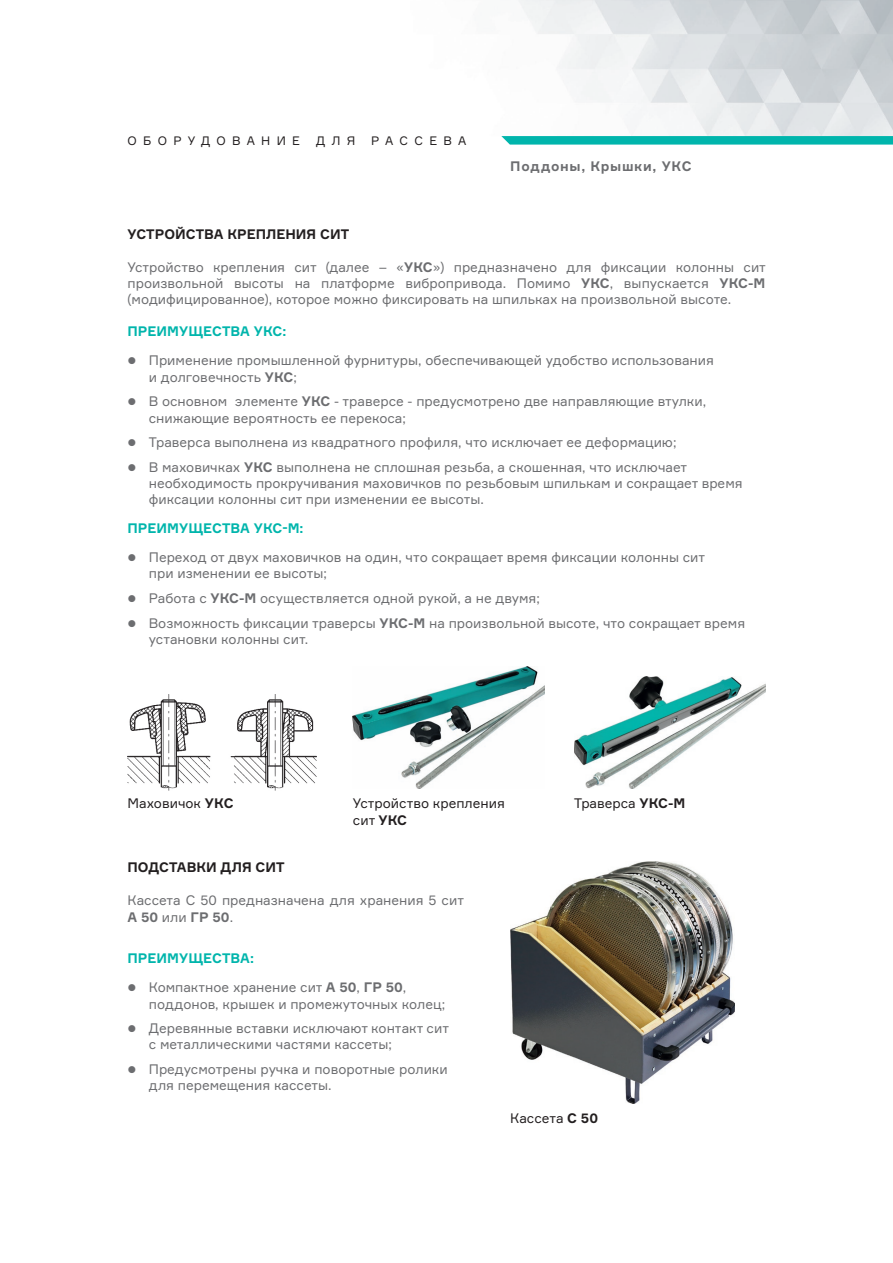
<style>
.page{position:relative;width:893px;height:1263px;background:#fff}
.page>*{position:absolute;margin:0;border:0;box-sizing:border-box;transform-origin:0 0}
.t1{font:13.5px/16.2px "Formular";color:#6c6d70}
.t2{font:13.5px/16.2px "Formular";color:#231f20}
.t3{font:700 13.5px "Formular";color:#231f20}
.t4{font:700 13.5px "Formular";color:#00b5ac}
.t5{font:700 13.5px "Formular";letter-spacing:.05em;color:#6c6d70}
.t6{font:12px "Formular";letter-spacing:.525em;color:#231f20}
.s1{font-weight:700}
.s2{font-weight:700;color:#00b5ac}
</style>
<div class="page">
<img style="left:128px;top:695px;width:188px;height:96px">
<img style="left:510px;top:861px;width:225px;height:243px">
<img style="left:353px;top:666px;width:191px;height:122px">
<img style="left:574px;top:676px;width:191px;height:112px">
<img style="left:518px;top:0;width:375px;height:136px">
<svg style="left:501px;top:136px;width:392px;height:9px"></svg>
<p class="t6" style="left:128px;top:133px;width:174px">ОБОРУДОВАНИЕ</p>
<p class="t6" style="left:316px;top:133px;width:41px">ДЛЯ</p>
<p class="t6" style="left:371px;top:133px;width:97px">РАССЕВА</p>
<p class="t5" style="left:510px;top:157px;width:183px">Поддоны, Крышки, УКС</p>
<p class="t3" style="left:128px;top:225px;width:223px">УСТРОЙСТВА КРЕПЛЕНИЯ СИТ</p>
<p class="t1" style="left:128px;top:259px;width:640px;text-align:justify">Устройство крепления сит (далее – «<span class="s1">УКС</span>») предназначено для фиксации колонны сит произвольной высоты на платформе вибропривода. Помимо <span class="s1">УКС</span>, выпускается <span class="s1">УКС-М </span>(модифицированное), которое можно фиксировать на шпильках на произвольной высоте.</p>
<p class="t4" style="left:128px;top:323px;width:160px">ПРЕИМУЩЕСТВА УКС:</p>
<p class="t1" style="left:149px;top:352px;width:567px">Применение промышленной фурнитуры, обеспечивающей удобство использования и долговечность <span class="s1">УКС</span>;</p>
<p class="t1" style="left:149px;top:393px;width:559px">В основном элементе <span class="s1">УКС</span> - траверсе - предусмотрено две направляющие втулки, снижающие вероятность ее перекоса;</p>
<p class="t1" style="left:149px;top:430px;width:540px;line-height:24.8px">Траверса выполнена из квадратного профиля, что исключает ее деформацию;<br>В маховичках <span class="s1">УКС</span> выполнена не сплошная резьба, а скошенная, что исключает</p>
<p class="t1" style="left:149px;top:475px;width:595px">необходимость прокручивания маховичков по резьбовым шпилькам и сокращает время фиксации колонны сит при изменении ее высоты.</p>
<p class="t4" style="left:128px;top:520px;width:177px">ПРЕИМУЩЕСТВА УКС-М:</p>
<p class="t1" style="left:149px;top:549px;width:558px">Переход от двух маховичков на один, что сокращает время фиксации колонны сит при изменении ее высоты;</p>
<p class="t1" style="left:149px;top:586px;width:598px;line-height:24.8px">Работа с <span class="s1">УКС-М</span> осуществляется одной рукой, а не двумя;<br>Возможность фиксации траверсы <span class="s1">УКС-М</span> на произвольной высоте, что сокращает время</p>
<p class="t1" style="left:149px;top:631px;width:161px">установки колонны сит.</p>
<p class="t2" style="left:128px;top:795px;width:108px">Маховичок <span class="s1">УКС</span></p>
<p class="t2" style="left:574px;top:795px;width:113px">Траверса <span class="s1">УКС-М</span></p>
<p class="t2" style="left:353px;top:795px;width:153px">Устройство крепления сит <span class="s1">УКС</span></p>
<p class="t3" style="left:128px;top:859px;width:158px">ПОДСТАВКИ ДЛЯ СИТ</p>
<p class="t1" style="left:128px;top:892px;width:338px">Кассета С 50 предназначена для хранения 5 сит<br><span class="s1">А 50</span> или <span class="s1">ГР 50</span>.</p>
<p class="t1" style="left:149px;top:944px;width:259px;line-height:29px;text-indent:-21px"><span class="s2">ПРЕИМУЩЕСТВА:<br></span>Компактное хранение сит <span class="s1">А 50</span>, <span class="s1">ГР 50</span>,</p>
<p class="t1" style="left:149px;top:991px;width:302px;line-height:24.8px">поддонов, крышек и промежуточных колец;<br>Деревянные вставки исключают контакт сит</p>
<p class="t1" style="left:149px;top:1032px;width:300px;line-height:24.8px">с металлическими частями кассеты;<br>Предусмотрены ручка и поворотные ролики</p>
<p class="t1" style="left:149px;top:1077px;width:184px">для перемещения кассеты.</p>
<p class="t2" style="left:510px;top:1110px;width:89px">Кассета <span class="s1">С 50</span></p>
</div>
